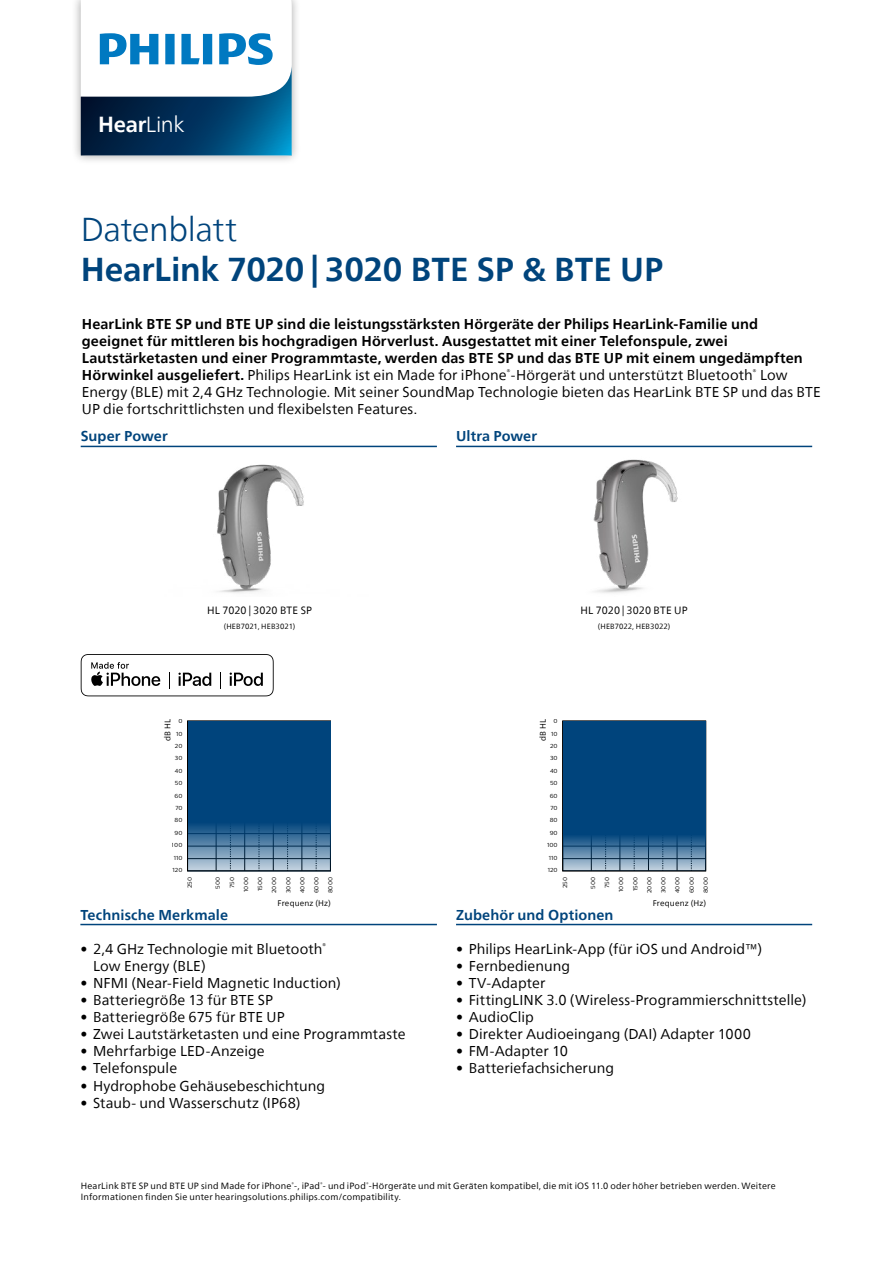
<style>
.page{position:relative;width:893px;height:1263px;background:#fff}
.page>*{position:absolute;margin:0;border:0;box-sizing:border-box;transform-origin:0 0}
.t1{font:700 33px "Neue Frutiger World";letter-spacing:-.005em;color:#00447c}
.t2{font:300 33px "Neue Frutiger World";letter-spacing:-.015em;color:#00447c}
.t3{font:700 21.75px "Neue Frutiger World";color:#fff}
.t4{font:700 14.25px/17.1px "Neue Frutiger World";letter-spacing:.01em;color:#000}
.t5{font:14.25px/17.1px "Neue Frutiger World";letter-spacing:.005em;color:#000}
.t6{font:700 14.25px "Neue Frutiger World";letter-spacing:.005em;color:#00447c}
.t7{font:10.5px "Neue Frutiger World";letter-spacing:.01em;color:#000}
.t8{font:9px/10.8px "Neue Frutiger World";letter-spacing:.02em;color:#000}
.t9{font:8.1px "Neue Frutiger World";letter-spacing:.02em;color:#000}
.t10{font:7.5px "Neue Frutiger World";letter-spacing:.01em;color:#000}
.t11{font:5.85px/12.5px "Centrale Sans";color:#000;text-align:right}
.s1{font-weight:300}
.s2{font-weight:400}
</style>
<div class="page">
<img style="left:593px;top:459px;width:85px;height:134px">
<img style="left:217px;top:464px;width:87px;height:129px">
<svg style="left:81px;top:654px;width:193px;height:42px"></svg>
<hr style="left:81px;top:446px;width:356px;height:1px;background:#00447c">
<hr style="left:456px;top:446px;width:356px;height:1px;background:#00447c">
<div style="left:71px;top:0;width:230px;height:165px;background:#000;opacity:.35"></div>
<div style="left:79px;top:0;width:213px;height:158px;background:#000;opacity:.35"></div>
<svg style="left:81px;top:0;width:211px;height:155px"></svg>
<hr style="left:456px;top:924px;width:356px;height:1px;background:#00447c">
<hr style="left:80px;top:924px;width:357px;height:1px;background:#00447c">
<div style="left:563px;top:721px;width:142px;height:112px;background:#00447c"></div>
<svg style="left:563px;top:833px;width:142px;height:38px;background:#527c9f"></svg>
<div style="left:188px;top:721px;width:142px;height:100px;background:#00447c"></div>
<svg style="left:188px;top:821px;width:142px;height:50px;background:#537da0"></svg>
<h2 class="t3" style="left:98px;top:105px;width:88px">Hear<span class="s1">Link</span></h2>
<h1 class="t2" style="left:81px;top:204px;width:158px">Datenblatt</h1>
<h1 class="t1" style="left:81px;top:240px;width:584px">HearLink 7020 | 3020 BTE SP &amp; BTE UP</h1>
<p class="t4" style="left:82px;top:315px;width:740px">HearLink BTE SP und BTE UP sind die leistungsstärksten Hörgeräte der Philips HearLink-Familie und geeignet für mittleren bis hochgradigen Hörverlust. Ausgestattet mit einer Telefonspule, zwei Lautstärketasten und einer Programmtaste, werden das BTE SP und das BTE UP mit einem ungedämpften Hörwinkel ausgeliefert. <span class="s2">Philips HearLink ist ein Made for iPhone</span><sup>®</sup><span class="s2">-Hörgerät und unterstützt Bluetooth</span><sup>®</sup> <span class="s2">Low Energy (BLE) mit 2,4 GHz Technologie. Mit seiner SoundMap Technologie bieten das HearLink BTE SP und das BTE UP die fortschrittlichsten und flexibelsten Features.</span></p>
<p class="t6" style="left:81px;top:424px;width:88px">Super Power</p>
<p class="t6" style="left:456px;top:424px;width:82px">Ultra Power</p>
<p class="t7" style="left:207px;top:602px;width:106px">HL 7020 | 3020 BTE SP</p>
<p class="t10" style="left:224px;top:620px;width:73px">(HEB7021, HEB3021)</p>
<p class="t11" style="left:172px;top:715px;width:12px">0<br>10<br>20<br>30<br>40<br>50<br>60<br>70<br>80<br>90<br>100<br>110<br>120</p>
<p class="t9" style="left:161px;top:741px;width:23px;rotate:-90deg">dB HL</p>
<p class="t7" style="left:581px;top:602px;width:109px">HL 7020 | 3020 BTE UP</p>
<p class="t10" style="left:598px;top:620px;width:74px">(HEB7022, HEB3022)</p>
<p class="t9" style="left:537px;top:741px;width:23px;rotate:-90deg">dB HL</p>
<p class="t11" style="left:547px;top:715px;width:12px">0<br>10<br>20<br>30<br>40<br>50<br>60<br>70<br>80<br>90<br>100<br>110<br>120</p>
<p class="t11" style="left:183px;top:888px;width:13px;rotate:-90deg">250</p>
<p class="t11" style="left:212px;top:889px;width:13px;rotate:-90deg">500</p>
<p class="t11" style="left:226px;top:888px;width:12px;rotate:-90deg">750</p>
<p class="t11" style="left:240px;top:892px;width:16px;rotate:-90deg">1000</p>
<p class="t11" style="left:254px;top:891px;width:16px;rotate:-90deg">1500</p>
<p class="t11" style="left:268px;top:893px;width:17px;rotate:-90deg">2000</p>
<p class="t11" style="left:282px;top:893px;width:17px;rotate:-90deg">3000</p>
<p class="t11" style="left:296px;top:893px;width:17px;rotate:-90deg">4000</p>
<p class="t11" style="left:310px;top:893px;width:18px;rotate:-90deg">6000</p>
<p class="t11" style="left:324px;top:893px;width:18px;rotate:-90deg">8000</p>
<p class="t11" style="left:559px;top:888px;width:13px;rotate:-90deg">250</p>
<p class="t11" style="left:587px;top:889px;width:13px;rotate:-90deg">500</p>
<p class="t11" style="left:601px;top:888px;width:12px;rotate:-90deg">750</p>
<p class="t11" style="left:615px;top:892px;width:16px;rotate:-90deg">1000</p>
<p class="t11" style="left:629px;top:891px;width:16px;rotate:-90deg">1500</p>
<p class="t11" style="left:643px;top:893px;width:17px;rotate:-90deg">2000</p>
<p class="t11" style="left:657px;top:893px;width:17px;rotate:-90deg">3000</p>
<p class="t11" style="left:671px;top:893px;width:17px;rotate:-90deg">4000</p>
<p class="t11" style="left:685px;top:893px;width:18px;rotate:-90deg">6000</p>
<p class="t11" style="left:699px;top:893px;width:18px;rotate:-90deg">8000</p>
<p class="t9" style="left:278px;top:897px;width:55px">Frequenz (Hz)</p>
<p class="t6" style="left:80px;top:902px;width:149px">Technische Merkmale</p>
<p class="t5" style="left:93px;top:940px;width:235px;text-indent:-13px">• 2,4 GHz Technologie mit Bluetooth<sup>®<br></sup>Low Energy (BLE)</p>
<p class="t5" style="left:80px;top:974px;width:262px">• NFMI (Near-Field Magnetic Induction)</p>
<p class="t5" style="left:80px;top:992px;width:194px">• Batteriegröße 13 für BTE SP</p>
<p class="t5" style="left:80px;top:1009px;width:206px">• Batteriegröße 675 für BTE UP</p>
<p class="t5" style="left:80px;top:1026px;width:327px">• Zwei Lautstärketasten und eine Programmtaste</p>
<p class="t5" style="left:80px;top:1043px;width:186px">• Mehrfarbige LED-Anzeige</p>
<p class="t5" style="left:80px;top:1060px;width:98px">• Telefonspule</p>
<p class="t5" style="left:80px;top:1077px;width:246px">• Hydrophobe Gehäusebeschichtung</p>
<p class="t5" style="left:80px;top:1094px;width:222px">• Staub- und Wasserschutz (IP68)</p>
<p class="t9" style="left:653px;top:897px;width:55px">Frequenz (Hz)</p>
<p class="t6" style="left:456px;top:902px;width:159px">Zubehör und Optionen</p>
<p class="t5" style="left:456px;top:940px;width:308px">• Philips HearLink-App (für iOS und Android™)</p>
<p class="t5" style="left:456px;top:957px;width:116px">• Fernbedienung</p>
<p class="t5" style="left:456px;top:974px;width:91px">• TV-Adapter</p>
<p class="t5" style="left:456px;top:992px;width:352px">• FittingLINK 3.0 (Wireless-Programmierschnittstelle)</p>
<p class="t5" style="left:456px;top:1009px;width:79px">• AudioClip</p>
<p class="t5" style="left:456px;top:1026px;width:296px">• Direkter Audioeingang (DAI) Adapter 1000</p>
<p class="t5" style="left:456px;top:1043px;width:113px">• FM-Adapter 10</p>
<p class="t5" style="left:456px;top:1060px;width:160px">• Batteriefachsicherung</p>
<p class="t8" style="left:81px;top:1181px;width:696px">HearLink BTE SP und BTE UP sind Made for iPhone<sup>®</sup>-, iPad<sup>®</sup>- und iPod<sup>®</sup>-Hörgeräte und mit Geräten kompatibel, die mit iOS 11.0 oder höher betrieben werden. Weitere<br>Informationen finden Sie unter hearingsolutions.philips.com/compatibility.</p>
</div>
